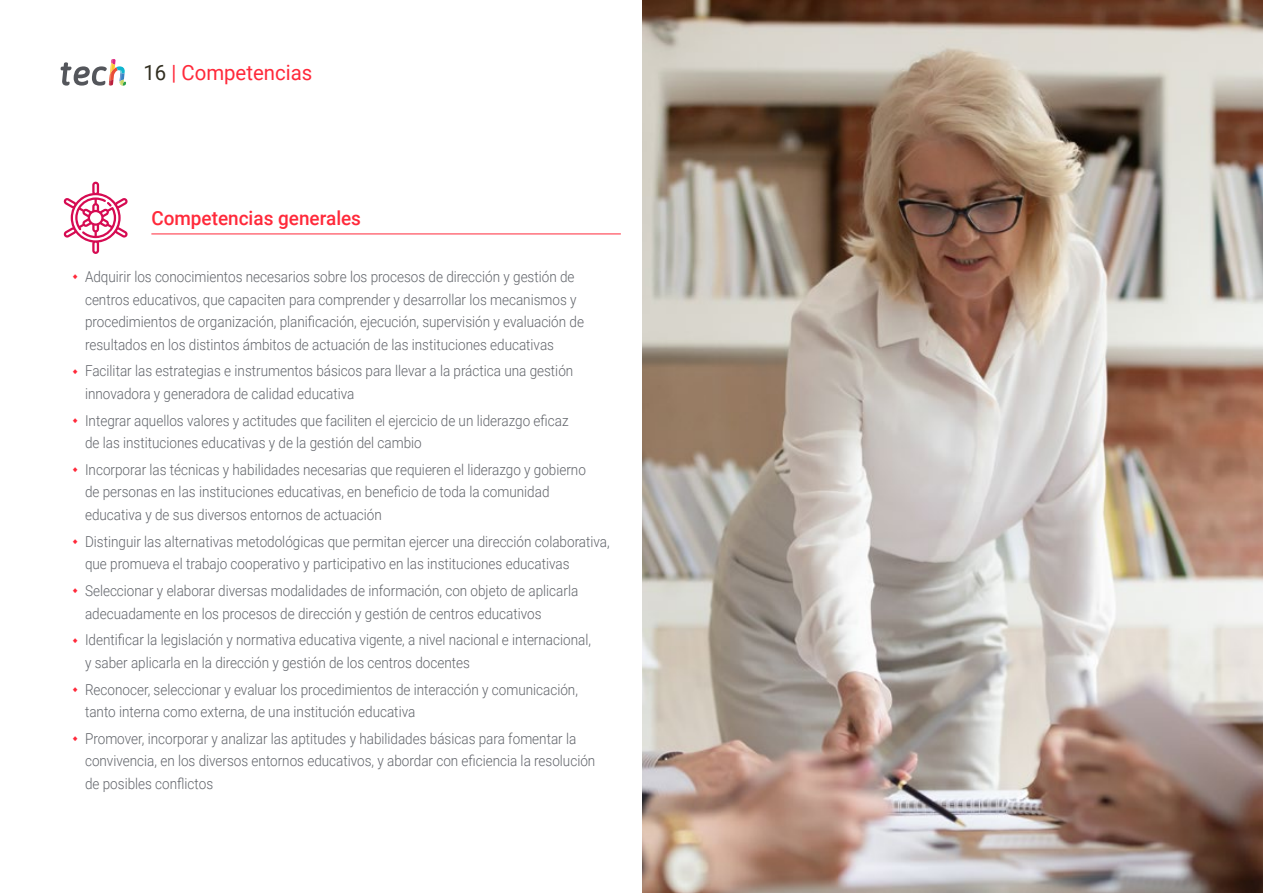
<style>
.page{position:relative;width:1263px;height:893px;background:#fff}
.page>*{position:absolute;margin:0;border:0;box-sizing:border-box;transform-origin:0 0}
.t1{font:21px "Roboto";color:#ff293a}
.t2{font:500 19.5px "Roboto";color:#ff293a}
.t3{font:300 15px/22.5px "Roboto";color:#61646a;scale:.9 1}
.s1{color:#312e20}
</style>
<div class="page">
<svg style="left:61px;top:59px;width:65px;height:27px"></svg>
<img style="left:642px;top:0;width:621px;height:893px">
<hr style="left:151px;top:234px;width:470px;height:1px;background:#ff293a">
<svg style="left:63px;top:182px;width:65px;height:72px"></svg>
<h1 class="t1" style="left:144px;top:57px;width:170px"><span class="s1">16</span> | Competencias</h1>
<h2 class="t2" style="left:151px;top:205px;width:211px">Competencias generales</h2>
<p class="t3" style="left:85px;top:265px;width:556px">Adquirir los conocimientos necesarios sobre los procesos de dirección y gestión de centros educativos, que capaciten para comprender y desarrollar los mecanismos y procedimientos de organización, planificación, ejecución, supervisión y evaluación de resultados en los distintos ámbitos de actuación de las instituciones educativas</p>
<p class="t3" style="left:85px;top:359px;width:544px">Facilitar las estrategias e instrumentos básicos para llevar a la práctica una gestión innovadora y generadora de calidad educativa</p>
<p class="t3" style="left:85px;top:409px;width:539px">Integrar aquellos valores y actitudes que faciliten el ejercicio de un liderazgo eficaz de las instituciones educativas y de la gestión del cambio</p>
<p class="t3" style="left:85px;top:458px;width:558px">Incorporar las técnicas y habilidades necesarias que requieren el liderazgo y gobierno de personas en las instituciones educativas, en beneficio de toda la comunidad educativa y de sus diversos entornos de actuación</p>
<p class="t3" style="left:85px;top:530px;width:584px">Distinguir las alternativas metodológicas que permitan ejercer una dirección colaborativa, que promueva el trabajo cooperativo y participativo en las instituciones educativas</p>
<p class="t3" style="left:85px;top:579px;width:549px">Seleccionar y elaborar diversas modalidades de información, con objeto de aplicarla adecuadamente en los procesos de dirección y gestión de centros educativos</p>
<p class="t3" style="left:85px;top:628px;width:564px">Identificar la legislación y normativa educativa vigente, a nivel nacional e internacional, y saber aplicarla en la dirección y gestión de los centros docentes</p>
<p class="t3" style="left:85px;top:677px;width:549px">Reconocer, seleccionar y evaluar los procedimientos de interacción y comunicación, tanto interna como externa, de una institución educativa</p>
<p class="t3" style="left:85px;top:727px;width:568px">Promover, incorporar y analizar las aptitudes y habilidades básicas para fomentar la convivencia, en los diversos entornos educativos, y abordar con eficiencia la resolución de posibles conflictos</p>
</div>
